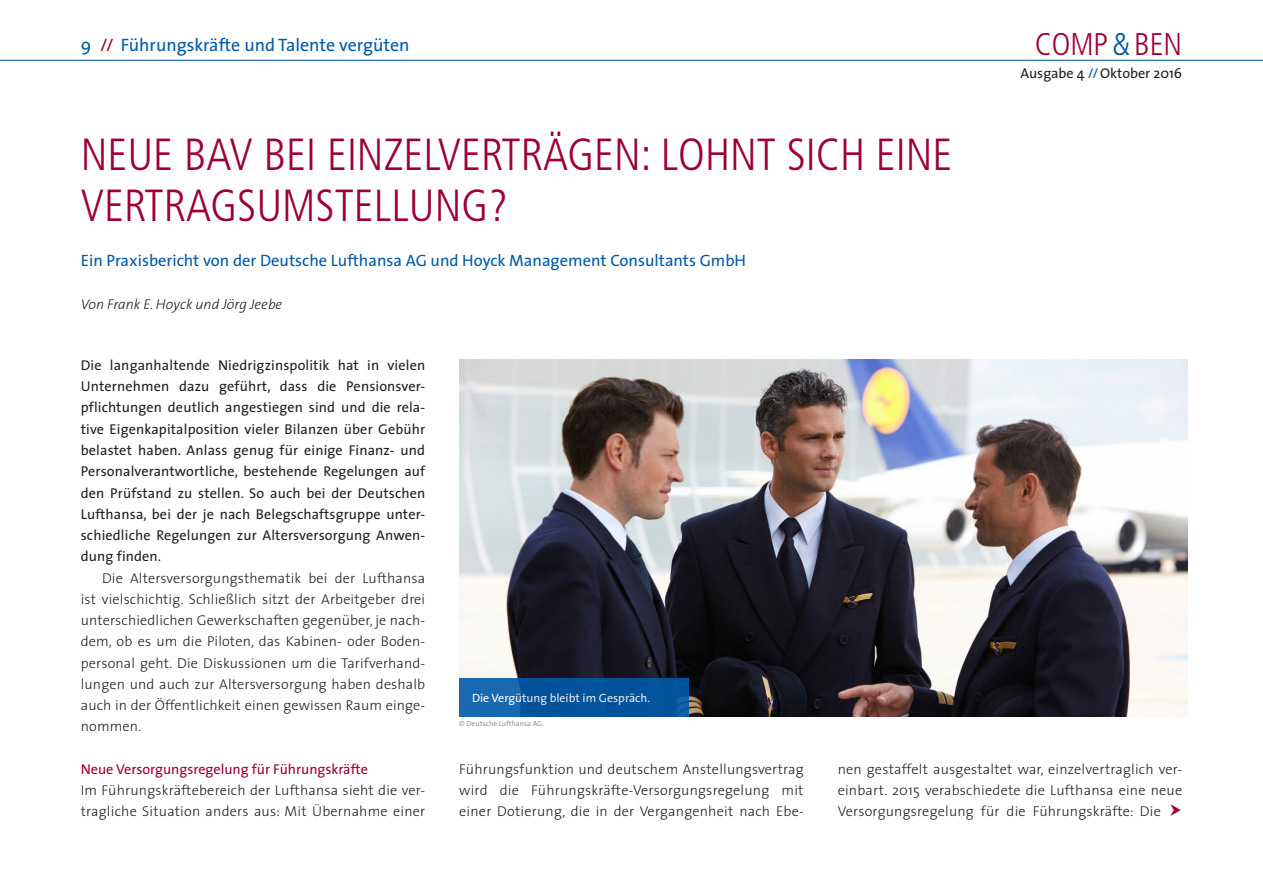
<style>
.page{position:relative;width:1263px;height:893px;background:#fff}
.page>*{position:absolute;margin:0;border:0;box-sizing:border-box;transform-origin:0 0}
.Titel_1{font:300 condensed 45px/51px "Frutiger LT Std";color:#9e0131}
.t1{font:300 condensed 31.35px "Frutiger LT Std";color:#9e0131}
.Seitentitel{font:18px "The Sans";color:#015aaa}
.Titel_2{font:16.5px "The Sans";color:#015aaa}
.Bodytext_ohne_Einzug{font:14.25px/21.3px "The Sans";letter-spacing:.01em;color:#231f20;text-align:justify}
.Bodytext_ohne_Einzug-2{font:300 14.25px/21.3px "The Sans";letter-spacing:.015em;color:#231f20;text-align:justify}
.Bodytext{font:300 14.25px/21.3px "The Sans";letter-spacing:.01em;color:#231f20;text-align:justify}
.Titel_3{font:14.25px "The Sans";color:#9e0131}
.Autor{font:italic 300 14.25px "The Sans";color:#231f20}
.t2{font:12px "The Sans";color:#fff}
.Redakteur_UZ{font:7.5px "The Sans";color:#939598}
.s1{color:#9e0131}
.s2{color:#015aaa}
</style>
<div class="page">
<hr style="left:0;top:60px;width:1263px;height:1px;background:#015aaa">
<img style="left:459px;top:359px;width:728px;height:357px">
<div style="left:459px;top:678px;width:230px;height:38px;background:linear-gradient(to right,#1565ad,#004d96)"></div>
<p class="Seitentitel" style="left:81px;top:30px;width:330px">9 <span class="s1">//</span> Führungskräfte und Talente vergüten</p>
<h2 class="t1" style="left:1035px;top:26px;width:149px">COMP<span class="s2">&amp;</span>BEN</h2>
<p class="Titel_1" style="left:81px;top:129px;width:873px">NEUE BAV BEI EINZELVERTRÄGEN: LOHNT SICH EINE<br>VERTRAGSUMSTELLUNG?</p>
<p class="Titel_2" style="left:81px;top:247px;width:667px">Ein Praxisbericht von der Deutsche Lufthansa AG und Hoyck Management Consultants GmbH</p>
<p class="Autor" style="left:81px;top:292px;width:203px">Von Frank E. Hoyck und Jörg Jeebe</p>
<p class="Bodytext_ohne_Einzug" style="left:1020px;top:63px;width:163px">Ausgabe 4 <span class="s2">//</span> Oktober 2016</p>
<p class="Bodytext_ohne_Einzug" style="left:81px;top:354px;width:346px">Die langanhaltende Niedrigzinspolitik hat in vielen Unternehmen dazu geführt, dass die Pensionsver&shy;pflichtungen deutlich angestiegen sind und die rela&shy;tive Eigenkapitalposition vieler Bilanzen über Gebühr belastet haben. Anlass genug für einige Finanz- und Personalverantwortliche, bestehende Regelungen auf den Prüfstand zu stellen. So auch bei der Deutschen Lufthansa, bei der je nach Belegschaftsgruppe unter&shy;schiedliche Regelungen zur Altersversorgung Anwen&shy;dung finden.</p>
<p class="Bodytext" style="left:81px;top:567px;width:346px;text-indent:21px">Die Altersversorgungsthematik bei der Lufthansa ist vielschichtig. Schließlich sitzt der Arbeitgeber drei unterschiedlichen Gewerkschaften gegenüber, je nach&shy;dem, ob es um die Piloten, das Kabinen- oder Boden&shy;personal geht. Die Diskussionen um die Tarifverhand&shy;lungen und auch zur Altersversorgung haben deshalb auch in der Öffentlichkeit einen gewissen Raum einge&shy;nommen.</p>
<p class="Titel_3" style="left:81px;top:757px;width:289px">Neue Versorgungsregelung für Führungskräfte</p>
<p class="Bodytext_ohne_Einzug-2" style="left:81px;top:779px;width:346px">Im Führungskräftebereich der Lufthansa sieht die ver&shy;tragliche Situation anders aus: Mit Übernahme einer</p>
<p class="t2" style="left:472px;top:688px;width:180px">Die Vergütung bleibt im Gespräch.</p>
<p class="Redakteur_UZ" style="left:459px;top:717px;width:86px">© Deutsche Lufthansa AG.</p>
<p class="Bodytext_ohne_Einzug-2" style="left:459px;top:758px;width:346px">Führungsfunktion und deutschem Anstellungsvertrag wird die Führungskräfte-Versorgungsregelung mit einer Dotierung, die in der Vergangenheit nach Ebe-</p>
<p class="Bodytext_ohne_Einzug-2" style="left:838px;top:758px;width:346px">nen gestaffelt ausgestaltet war, einzelvertraglich ver&shy;einbart. 2015 verabschiedete die Lufthansa eine neue Versorgungsregelung für die Führungskräfte: Die</p>
</div>
